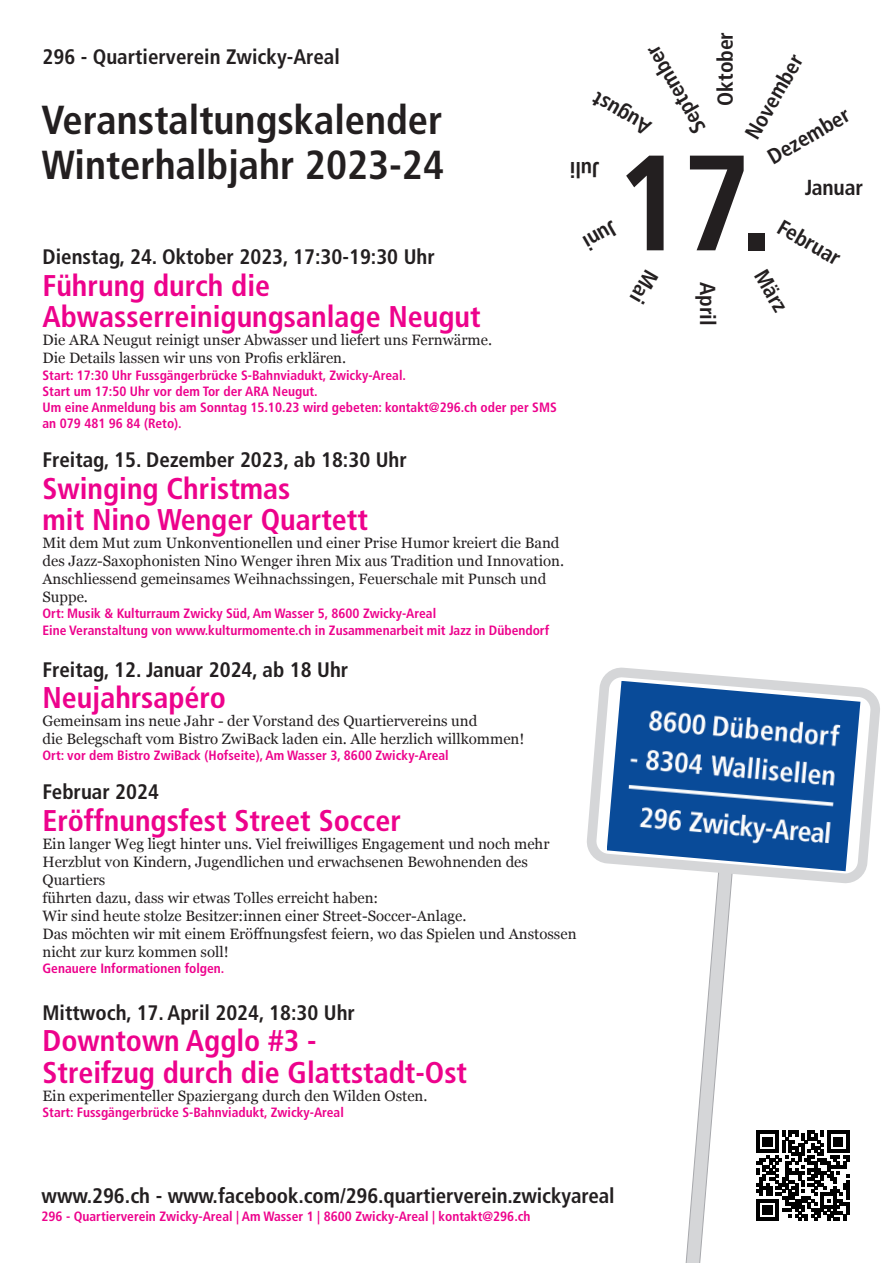
<style>
.page{position:relative;width:893px;height:1263px;background:#fff}
.page>*{position:absolute;margin:0;border:0;box-sizing:border-box;transform-origin:0 0}
.t1{font:700 condensed 135.6px "Frutiger LT Std";color:#231f20}
.Veranstaltungstitel{font:700 condensed 40.5px/45px "Frutiger LT Std";color:#231f20}
.Veranstaltungstitel-2{font:700 condensed 30px/31.5px "Frutiger LT Std";color:#ed028c}
.t2{font:700 condensed 21.75px "Frutiger LT Std";letter-spacing:-.005em;color:#231f20}
.Datum{font:700 condensed 21px "Frutiger LT Std";color:#231f20}
.Veranstaltungstitel-3{font:15px/18px "Georgia";color:#231f20}
.Wo{font:700 condensed 13.5px/16.2px "Frutiger LT Std";color:#ed028c}
.Datum-2{font:700 condensed 13.5px "Frutiger LT Std";color:#ed028c}
.Veranstaltungstitel-4{font:700 condensed 13.5px "Frutiger LT Std";color:#ed028c}
</style>
<div class="page">
<svg style="left:587px;top:667px;width:293px;height:216px"></svg>
<svg style="left:596px;top:677px;width:275px;height:197px"></svg>
<img style="left:607px;top:681px;width:253px;height:190px">
<svg style="left:624px;top:698px;width:225px;height:565px"></svg>
<p class="t2" style="left:712px;top:106px;width:75px;rotate:-90deg">Oktober</p>
<p class="t2" style="left:689px;top:139px;width:100px;rotate:-120deg">September</p>
<p class="Datum" style="left:43px;top:44px;width:299px">296 - Quartierverein Zwicky-Areal</p>
<p class="t2" style="left:740px;top:130px;width:95px;rotate:-60deg">November</p>
<p class="t2" style="left:642px;top:141px;width:65px;rotate:-150deg">August</p>
<p class="Veranstaltungstitel" style="left:41px;top:97px;width:404px">Veranstaltungskalender<br>Winterhalbjahr 2023-24</p>
<p class="t2" style="left:763px;top:147px;width:92px;rotate:-30deg">Dezember</p>
<p class="t1" style="left:615px;top:123px;width:160px">17.</p>
<p class="t2" style="left:600px;top:183px;width:31px;rotate:-180deg">Juli</p>
<p class="t2" style="left:805px;top:174px;width:60px">Januar</p>
<p class="t2" style="left:786px;top:214px;width:71px;rotate:30deg">Februar</p>
<p class="t2" style="left:622px;top:238px;width:37px;rotate:150deg">Juni</p>
<p class="Datum" style="left:43px;top:245px;width:394px">Dienstag, 24. Oktober 2023, 17:30-19:30 Uhr</p>
<p class="Veranstaltungstitel-2" style="left:43px;top:270px;width:440px">Führung durch die<br>Abwasserreinigungsanlage Neugut</p>
<p class="Veranstaltungstitel-3" style="left:43px;top:331px;width:451px">Die ARA Neugut reinigt unser Abwasser und liefert uns Fernwärme.<br>Die Details lassen wir uns von Profis erklären.</p>
<p class="Wo" style="left:43px;top:367px;width:516px">Start: 17:30 Uhr Fussgängerbrücke S-Bahnviadukt, Zwicky-Areal.<br>Start um 17:50 Uhr vor dem Tor der ARA Neugut.<br>Um eine Anmeldung bis am Sonntag 15.10.23 wird gebeten: kontakt@296.ch oder per SMS an 079 481 96 84 (Reto).</p>
<p class="Datum" style="left:43px;top:447px;width:366px">Freitag, 15. Dezember 2023, ab 18:30 Uhr</p>
<p class="Veranstaltungstitel-2" style="left:43px;top:473px;width:327px">Swinging Christmas<br>mit Nino Wenger Quartett</p>
<p class="Veranstaltungstitel-3" style="left:43px;top:533px;width:523px">Mit dem Mut zum Unkonventionellen und einer Prise Humor kreiert die Band des Jazz-Saxophonisten Nino Wenger ihren Mix aus Tradition und Innovation.<br>Anschliessend gemeinsames Weihnachssingen, Feuerschale mit Punsch und Suppe.</p>
<p class="Wo" style="left:43px;top:606px;width:508px">Ort: Musik &amp; Kulturraum Zwicky Süd, Am Wasser 5, 8600 Zwicky-Areal<br>Eine Veranstaltung von www.kulturmomente.ch in Zusammenarbeit mit Jazz in Dübendorf</p>
<p class="Datum" style="left:43px;top:657px;width:307px">Freitag, 12. Januar 2024, ab 18 Uhr</p>
<p class="Veranstaltungstitel-2" style="left:43px;top:682px;width:185px">Neujahrsapéro</p>
<p class="Veranstaltungstitel-3" style="left:43px;top:711px;width:483px">Gemeinsam ins neue Jahr - der Vorstand des Quartiervereins und<br>die Belegschaft vom Bistro ZwiBack laden ein. Alle herzlich willkommen!</p>
<p class="Wo" style="left:43px;top:747px;width:408px">Ort: vor dem Bistro ZwiBack (Hofseite), Am Wasser 3, 8600 Zwicky-Areal</p>
<p class="Datum" style="left:43px;top:780px;width:118px">Februar 2024</p>
<p class="Veranstaltungstitel-2" style="left:43px;top:805px;width:360px">Eröffnungsfest Street Soccer</p>
<p class="Veranstaltungstitel-3" style="left:43px;top:834px;width:536px">Ein langer Weg liegt hinter uns. Viel freiwilliges Engagement und noch mehr Herzblut von Kindern, Jugendlichen und erwachsenen Bewohnenden des Quartiers<br>führten dazu, dass wir etwas Tolles erreicht haben:<br>Wir sind heute stolze Besitzer:innen einer Street-Soccer-Anlage.<br>Das möchten wir mit einem Eröffnungsfest feiern, wo das Spielen und Anstossen nicht zur kurz kommen soll!</p>
<p class="Veranstaltungstitel-4" style="left:43px;top:960px;width:183px">Genauere Informationen folgen.</p>
<p class="Datum" style="left:43px;top:1000px;width:314px">Mittwoch, 17. April 2024, 18:30 Uhr</p>
<p class="Veranstaltungstitel-2" style="left:43px;top:1025px;width:426px">Downtown Agglo #3 -<br>Streifzug durch die Glattstadt-Ost</p>
<p class="Veranstaltungstitel-3" style="left:43px;top:1086px;width:386px">Ein experimenteller Spaziergang durch den Wilden Osten.</p>
<p class="Wo" style="left:43px;top:1104px;width:303px">Start: Fussgängerbrücke S-Bahnviadukt, Zwicky-Areal</p>
<p class="t2" style="left:771px;top:265px;width:46px;rotate:60deg">März</p>
<p class="t2" style="left:721px;top:282px;width:45px;rotate:90deg">April</p>
<p class="Datum" style="left:41px;top:1183px;width:575px">www.296.ch - www.facebook.com/296.quartierverein.zwickyareal</p>
<p class="Datum-2" style="left:41px;top:1208px;width:491px">296 - Quartierverein Zwicky-Areal | Am Wasser 1 | 8600 Zwicky-Areal | kontakt@296.ch</p>
</div>
